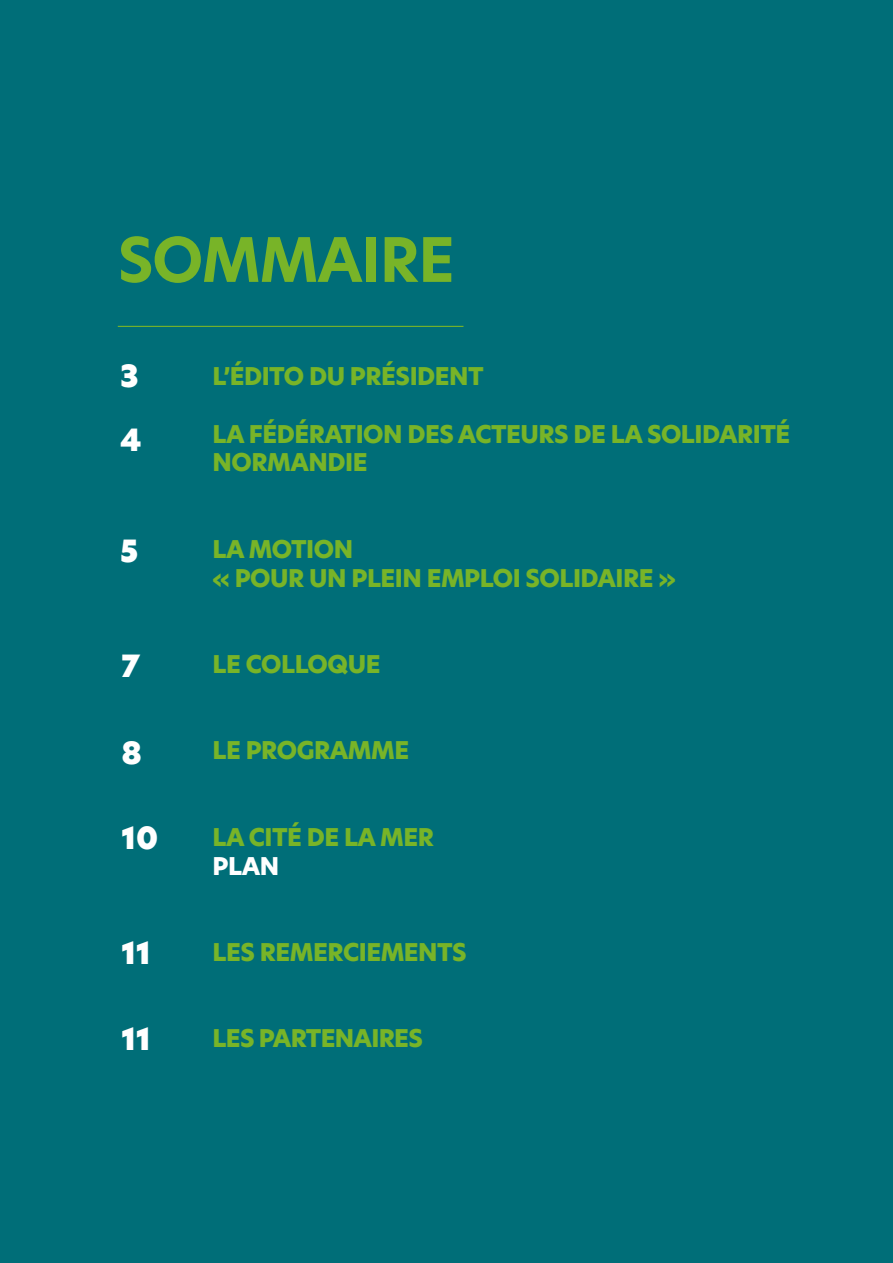
<style>
.page{position:relative;width:893px;height:1263px;background:#006e78}
.page>*{position:absolute;margin:0;border:0;box-sizing:border-box;transform-origin:0 0}
.t1{font:700 60px "Hero New";letter-spacing:-.02em;color:#78b428}
.t2{font:30px "Hero New Super";color:#fff}
.t3{font:800 24px/28.8px "Hero New";letter-spacing:-.02em;color:#78b428}
.s1{color:#fff}
</style>
<div class="page">
<hr style="left:118px;top:326px;width:345px;height:1px;background:#78b428">
<p class="t1" style="left:118px;top:219px;width:338px">SOMMAIRE</p>
<p class="t2" style="left:120px;top:355px;width:20px">3</p>
<p class="t2" style="left:120px;top:420px;width:23px">4</p>
<p class="t3" style="left:213px;top:362px;width:273px">L’ÉDITO DU PRÉSIDENT</p>
<p class="t3" style="left:213px;top:419px;width:579px">LA FÉDÉRATION DES ACTEURS DE LA SOLIDARITÉ<br>NORMANDIE</p>
<p class="t2" style="left:120px;top:530px;width:20px">5</p>
<p class="t3" style="left:213px;top:535px;width:465px">LA MOTION<br>« POUR UN PLEIN EMPLOI SOLIDAIRE »</p>
<p class="t2" style="left:121px;top:646px;width:21px">7</p>
<p class="t3" style="left:213px;top:650px;width:169px">LE COLLOQUE</p>
<p class="t2" style="left:122px;top:732px;width:22px">8</p>
<p class="t3" style="left:213px;top:736px;width:198px">LE PROGRAMME</p>
<p class="t2" style="left:122px;top:817px;width:38px">10</p>
<p class="t3" style="left:213px;top:823px;width:223px">LA CITÉ DE LA MER<br><span class="s1">PLAN</span></p>
<p class="t2" style="left:122px;top:932px;width:31px">11</p>
<p class="t3" style="left:213px;top:938px;width:256px">LES REMERCIEMENTS</p>
<p class="t2" style="left:122px;top:1018px;width:31px">11</p>
<p class="t3" style="left:213px;top:1024px;width:212px">LES PARTENAIRES</p>
</div>
